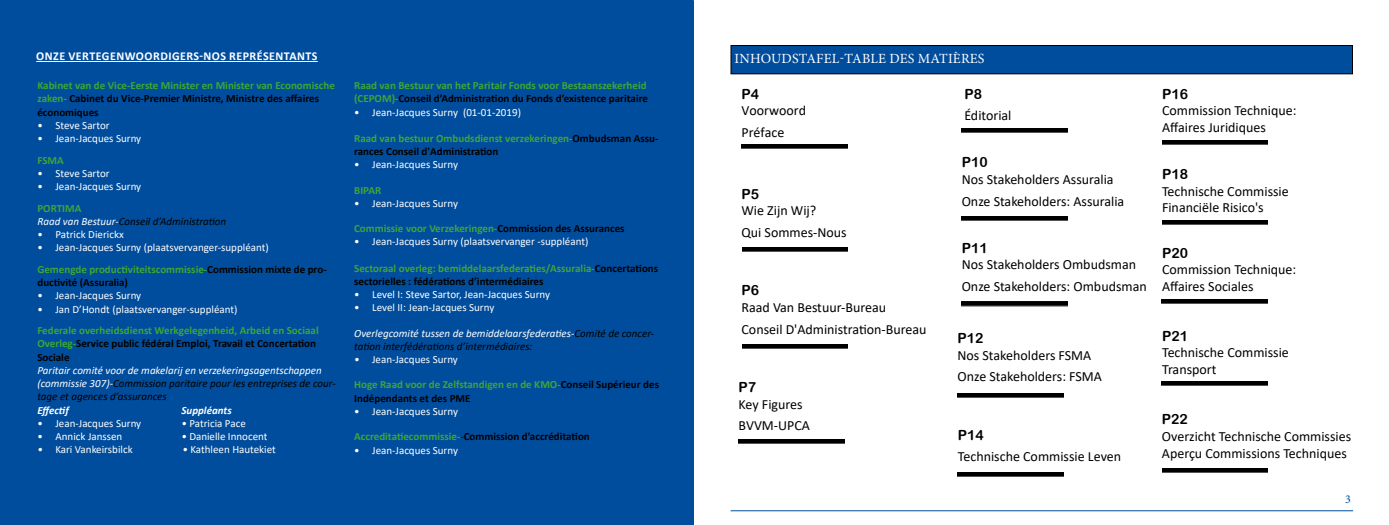
<style>
.page{position:relative;width:1389px;height:525px;background:#fff}
.page>*{position:absolute;margin:0;border:0;box-sizing:border-box;transform-origin:0 0}
.t1{font:14px/21.6px "Calibri";color:#000}
.t2{font:14px "Arial Rounded MT Bold";color:#000}
.t3{font:14px "Minion Pro";letter-spacing:.01em;color:#fff}
.t4{font:700 12px "Calibri";letter-spacing:.04em;color:#fff}
.t5{font:12px "Minion Pro";color:#004d9d}
.t6{font:11px/21.6px "Calibri";color:#fff}
.t7{font:700 11px/13.2px "Calibri";color:#3fa535}
.t8{font:700 11px/13.2px "Calibri";color:#000}
.t9{font:italic 11px/13.2px "Calibri";color:#000}
.t10{font:italic 11px/13.2px "Calibri";color:#fff}
.t11{font:italic 700 11px "Calibri";color:#fff}
.s1{color:#000}
.s2{font-weight:700;font-style:normal;color:#3fa535}
.s3{color:#fff}
.s4{font-weight:700;color:#3fa535}
.s5{font-weight:700;color:#000}
.s6{font-style:italic}
.s7{color:#3fa535}
.s8{font-weight:400}
</style>
<div class="page">
<hr style="left:731px;top:510px;width:622px;height:1px;background:#004d9d">
<div style="left:731px;top:45px;width:621px;height:29px;background:#004d9d"></div>
<div style="left:730px;top:45px;width:623px;height:29px;border:1px solid #000"></div>
<img style="left:741px;top:144px;width:106px;height:5px">
<img style="left:742px;top:247px;width:106px;height:5px">
<img style="left:742px;top:344px;width:106px;height:5px">
<img style="left:739px;top:439px;width:105px;height:5px">
<img style="left:962px;top:128px;width:105px;height:5px">
<img style="left:962px;top:216px;width:105px;height:5px">
<img style="left:962px;top:302px;width:105px;height:5px">
<img style="left:957px;top:393px;width:106px;height:5px">
<img style="left:958px;top:472px;width:105px;height:5px">
<img style="left:1162px;top:140px;width:106px;height:5px">
<img style="left:1162px;top:220px;width:106px;height:5px">
<img style="left:1162px;top:299px;width:105px;height:5px">
<img style="left:1162px;top:381px;width:105px;height:5px">
<img style="left:1162px;top:468px;width:106px;height:5px">
<div style="left:0;top:0;width:694px;height:524px;background:#004d9d"></div>
<hr style="left:36px;top:61px;width:282px;height:1px;background:#fff">
<p class="t4" style="left:36px;top:48px;width:283px">ONZE VERTEGENWOORDIGERS-NOS REPRÉSENTANTS</p>
<p class="t7" style="left:37px;top:79px;width:299px">Kabinet van de Vice-Eerste Minister en Minister van Economische zaken- <span class="s1">Cabinet du Vice-Premier Ministre, Ministre des affaires économiques</span></p>
<p class="t6" style="left:37px;top:114px;width:74px">• Steve Sartor</p>
<p class="t6" style="left:37px;top:127px;width:105px">• Jean-Jacques Surny</p>
<p class="t7" style="left:37px;top:153px;width:28px">FSMA</p>
<p class="t6" style="left:37px;top:162px;width:74px">• Steve Sartor</p>
<p class="t6" style="left:37px;top:175px;width:105px">• Jean-Jacques Surny</p>
<p class="t9" style="left:37px;top:201px;width:190px"><span class="s2">PORTIMA<br></span><span class="s3">Raad van Bestuur-</span>Conseil d’Administration</p>
<p class="t6" style="left:37px;top:223px;width:88px">• Patrick Dierickx</p>
<p class="t6" style="left:37px;top:236px;width:291px">• Jean-Jacques Surny (plaatsvervanger-suppléant)<br><span class="s4">Gemengde productiviteitscommissie-</span><span class="s5">Commission mixte de pro-</span></p>
<p class="t8" style="left:37px;top:275px;width:92px">ductivité (Assuralia)</p>
<p class="t6" style="left:37px;top:284px;width:105px">• Jean-Jacques Surny</p>
<p class="t6" style="left:37px;top:298px;width:202px">• Jan D’Hondt (plaatsvervanger-suppléant)</p>
<p class="t7" style="left:37px;top:323px;width:283px">Federale overheidsdienst Werkgelegenheid, Arbeid en Sociaal<br>Overleg-<span class="s1">Service public fédéral Emploi, Travail et Concertation<br>Sociale</span></p>
<p class="t10" style="left:37px;top:363px;width:300px">Paritair comité voor de makelarij en verzekeringsagentschappen (commissie 307)-<span class="s1">Commission paritaire pour les entreprises de cour&shy;tage et agences d’assurances</span></p>
<p class="t11" style="left:37px;top:402px;width:33px">Effectif</p>
<p class="t11" style="left:181px;top:402px;width:52px">Suppléants</p>
<p class="t6" style="left:37px;top:412px;width:105px">• Jean-Jacques Surny</p>
<p class="t6" style="left:181px;top:412px;width:66px"><span class="s6">•</span> Patricia Pace</p>
<p class="t6" style="left:37px;top:425px;width:86px">• Annick Janssen</p>
<p class="t6" style="left:181px;top:425px;width:88px"><span class="s6">•</span> Danielle Innocent</p>
<p class="t6" style="left:37px;top:438px;width:97px"><span class="s6">•</span> Kari Vankeirsbilck</p>
<p class="t6" style="left:182px;top:438px;width:95px"><span class="s6">•</span> Kathleen Hautekiet</p>
<p class="t7" style="left:354px;top:79px;width:295px">Raad van Bestuur van het Paritair Fonds voor Bestaanszekerheid (CEPOM)-<span class="s1">Conseil d’Administration du Fonds d’existence paritaire</span></p>
<p class="t6" style="left:354px;top:101px;width:168px">• Jean-Jacques Surny (01-01-2019)</p>
<p class="t8" style="left:354px;top:131px;width:306px"><span class="s7">Raad van bestuur Ombudsdienst verzekeringen-</span>Ombudsman Assu&shy;rances Conseil d'Administration</p>
<p class="t6" style="left:354px;top:154px;width:105px">• Jean-Jacques Surny</p>
<p class="t7" style="left:354px;top:183px;width:29px">BIPAR</p>
<p class="t6" style="left:354px;top:192px;width:105px">• Jean-Jacques Surny</p>
<p class="t7" style="left:354px;top:221px;width:272px">Commissie voor Verzekeringen-<span class="s1">Commission des Assurances</span></p>
<p class="t6" style="left:354px;top:230px;width:236px">• Jean-Jacques Surny (plaatsvervanger -suppléant)</p>
<p class="t8" style="left:354px;top:261px;width:306px"><span class="s7">Sectoraal overleg: bemiddelaarsfederaties/Assuralia-</span>Concertations sectorielles : fédérations d’intermédiaires</p>
<p class="t6" style="left:354px;top:283px;width:197px">• Level I: Steve Sartor, Jean-Jacques Surny</p>
<p class="t6" style="left:354px;top:296px;width:142px">• Level II: Jean-Jacques Surny</p>
<p class="t9" style="left:354px;top:326px;width:302px"><span class="s3">Overlegcomité tussen de bemiddelaarsfederaties-</span>Comité de concer&shy;tation interfédérations d’intermédiaires:</p>
<p class="t6" style="left:354px;top:348px;width:105px"><span class="s6">•</span> Jean-Jacques Surny</p>
<p class="t8" style="left:354px;top:377px;width:306px"><span class="s7">Hoge Raad voor de Zelfstandigen en de KMO-</span>Conseil Supérieur des<br>Indépendants et des PME</p>
<p class="t6" style="left:354px;top:400px;width:105px">• Jean-Jacques Surny</p>
<p class="t8" style="left:354px;top:429px;width:237px"><span class="s7">Accreditatiecommissie-</span><span class="s8">-</span>Commission d’accréditation</p>
<p class="t6" style="left:354px;top:439px;width:105px">• Jean-Jacques Surny</p>
<p class="t3" style="left:735px;top:49px;width:252px">INHOUDSTAFEL-TABLE DES MATIÈRES</p>
<p class="t2" style="left:741px;top:85px;width:19px">P4</p>
<p class="t1" style="left:741px;top:99px;width:66px">Voorwoord<br>Préface</p>
<p class="t2" style="left:964px;top:85px;width:19px">P8</p>
<p class="t1" style="left:964px;top:104px;width:49px">Éditorial</p>
<p class="t2" style="left:962px;top:154px;width:27px">P10</p>
<p class="t1" style="left:962px;top:168px;width:164px">Nos Stakeholders Assuralia<br>Onze Stakeholders: Assuralia</p>
<p class="t2" style="left:962px;top:239px;width:27px">P11</p>
<p class="t1" style="left:962px;top:253px;width:187px">Nos Stakeholders Ombudsman<br>Onze Stakeholders: Ombudsman</p>
<p class="t2" style="left:741px;top:185px;width:19px">P5</p>
<p class="t1" style="left:741px;top:199px;width:107px">Wie Zijn Wij?<br>Qui Sommes-Nous</p>
<p class="t2" style="left:741px;top:282px;width:19px">P6</p>
<p class="t1" style="left:741px;top:296px;width:187px">Raad Van Bestuur-Bureau<br>Conseil D'Administration-Bureau</p>
<p class="t2" style="left:957px;top:329px;width:27px">P12</p>
<p class="t1" style="left:957px;top:343px;width:146px">Nos Stakeholders FSMA<br>Onze Stakeholders: FSMA</p>
<p class="t2" style="left:739px;top:378px;width:19px">P7</p>
<p class="t1" style="left:739px;top:392px;width:73px">Key Figures<br>BVVM-UPCA</p>
<p class="t2" style="left:958px;top:426px;width:27px">P14</p>
<p class="t1" style="left:958px;top:445px;width:165px">Technische Commissie Leven</p>
<p class="t2" style="left:1162px;top:85px;width:27px">P16</p>
<p class="t1" style="left:1162px;top:102px;width:136px;line-height:16.8px">Commission Technique:<br>Affaires Juridiques</p>
<p class="t2" style="left:1162px;top:165px;width:27px">P18</p>
<p class="t1" style="left:1162px;top:182px;width:128px;line-height:16.8px">Technische Commissie<br>Financiële Risico's</p>
<p class="t2" style="left:1162px;top:244px;width:27px">P20</p>
<p class="t1" style="left:1162px;top:261px;width:136px;line-height:16.8px">Commission Technique:<br>Affaires Sociales</p>
<p class="t2" style="left:1162px;top:327px;width:27px">P21</p>
<p class="t1" style="left:1162px;top:344px;width:128px;line-height:16.8px">Technische Commissie<br>Transport</p>
<p class="t2" style="left:1162px;top:410px;width:27px">P22</p>
<p class="t1" style="left:1162px;top:427px;width:191px;line-height:16.8px">Overzicht Technische Commissies<br>Aperçu Commissions Techniques</p>
<p class="t5" style="left:1345px;top:491px;width:7px">3</p>
</div>
